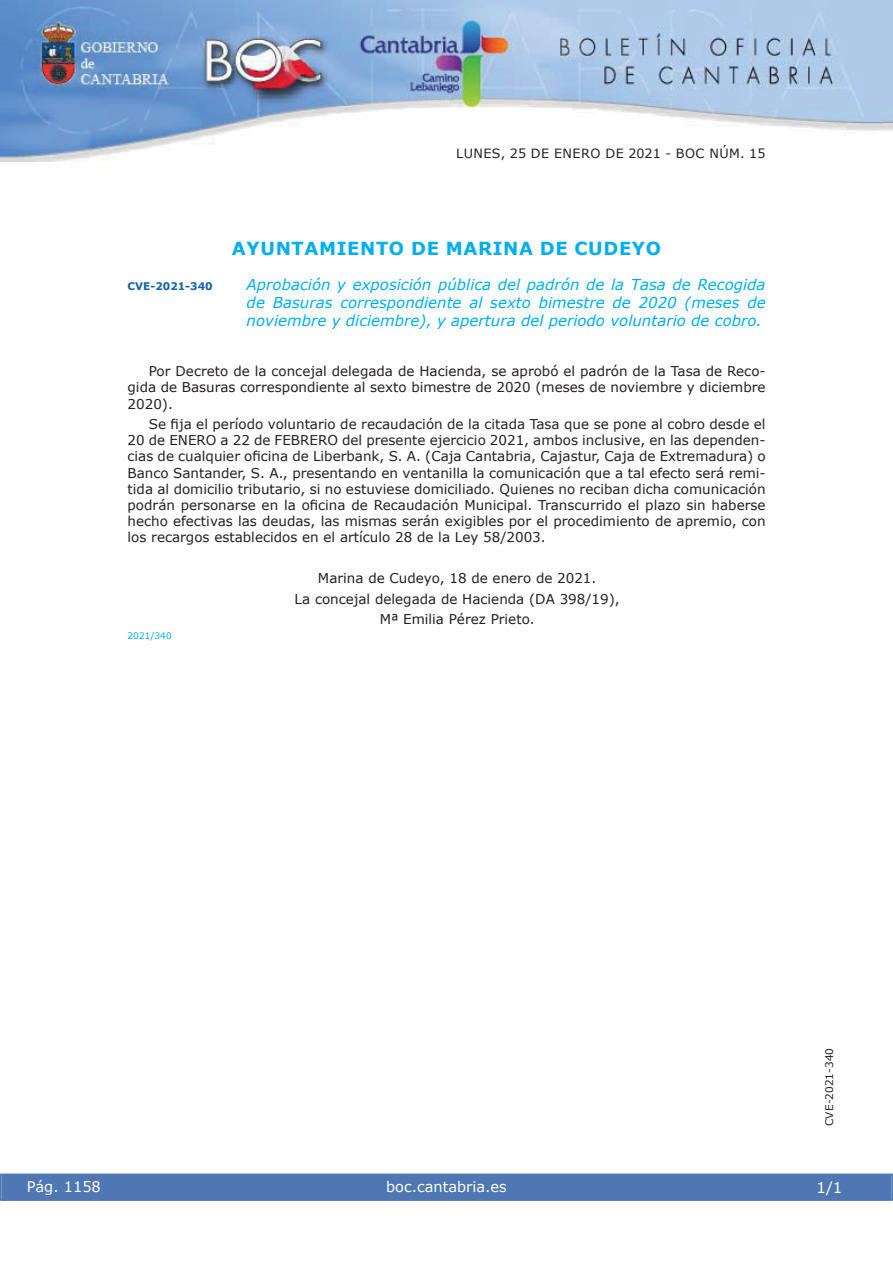
<style>
.page{position:relative;width:893px;height:1263px;background:#fff}
.page>*{position:absolute;margin:0;border:0;box-sizing:border-box;transform-origin:0 0}
.t1{font:700 18px "Verdana";letter-spacing:.035em;color:#00aeef}
.t2{font:italic 15px/18px "Verdana";color:#00aeef;text-align:justify}
.t3{font:15px "Verdana";color:#fff}
.t4{font:14.55px "Verdana";color:#fff}
.t5{font:13.5px/16.2px "Verdana";color:#231f20;text-align:justify}
.t6{font:12.75px "Verdana";letter-spacing:.035em;color:#231f20}
.t7{font:10.5px "Verdana";color:#231f20}
.t8{font:700 10.5px "Verdana";color:#1263a9}
.t9{font:9px "Verdana";color:#00aeef}
</style>
<div class="page">
<img style="left:0;top:0;width:893px;height:161px">
<div style="left:1px;top:1174px;width:890px;height:27px;background:#4f77b3"></div>
<div style="left:0;top:1174px;width:893px;height:27px;border:1px solid #4f77b3"></div>
<p class="t6" style="left:456px;top:145px;width:311px">LUNES, 25 DE ENERO DE 2021 - BOC NÚM. 15</p>
<h1 class="t1" style="left:232px;top:237px;width:431px">AYUNTAMIENTO DE MARINA DE CUDEYO</h1>
<p class="t8" style="left:128px;top:279px;width:87px">CVE-2021-340</p>
<p class="t2" style="left:247px;top:275px;width:520px">Aprobación y exposición pública del padrón de la Tasa de Recogida de Basuras correspondiente al sexto bimestre de 2020 (meses de noviembre y diciembre), y apertura del periodo voluntario de cobro.</p>
<p class="t5" style="left:128px;top:363px;width:639px;text-indent:21px">Por Decreto de la concejal delegada de Hacienda, se aprobó el padrón de la Tasa de Reco&shy;gida de Basuras correspondiente al sexto bimestre de 2020 (meses de noviembre y diciembre 2020).</p>
<p class="t5" style="left:128px;top:416px;width:640px;text-indent:21px">Se fija el período voluntario de recaudación de la citada Tasa que se pone al cobro desde el 20 de ENERO a 22 de FEBRERO del presente ejercicio 2021, ambos inclusive, en las dependen&shy;cias de cualquier oficina de Liberbank, S. A. (Caja Cantabria, Cajastur, Caja de Extremadura) o Banco Santander, S. A., presentando en ventanilla la comunicación que a tal efecto será remi&shy;tida al domicilio tributario, si no estuviese domiciliado. Quienes no reciban dicha comunicación podrán personarse en la oficina de Recaudación Municipal. Transcurrido el plazo sin haberse hecho efectivas las deudas, las mismas serán exigibles por el procedimiento de apremio, con los recargos establecidos en el artículo 28 de la Ley 58/2003.</p>
<p class="t5" style="left:295px;top:568px;width:327px;line-height:20.4px;text-align:center">Marina de Cudeyo, 18 de enero de 2021.<br>La concejal delegada de Hacienda (DA 398/19),<br>Mª Emilia Pérez Prieto.</p>
<p class="t9" style="left:128px;top:630px;width:46px">2021/340</p>
<p class="t4" style="left:27px;top:1177px;width:76px">Pág. 1158</p>
<p class="t4" style="left:386px;top:1178px;width:122px">boc.cantabria.es</p>
<p class="t7" style="left:823px;top:1126px;width:80px;rotate:-90deg">CVE-2021-340</p>
<p class="t3" style="left:816px;top:1178px;width:27px">1/1</p>
</div>
